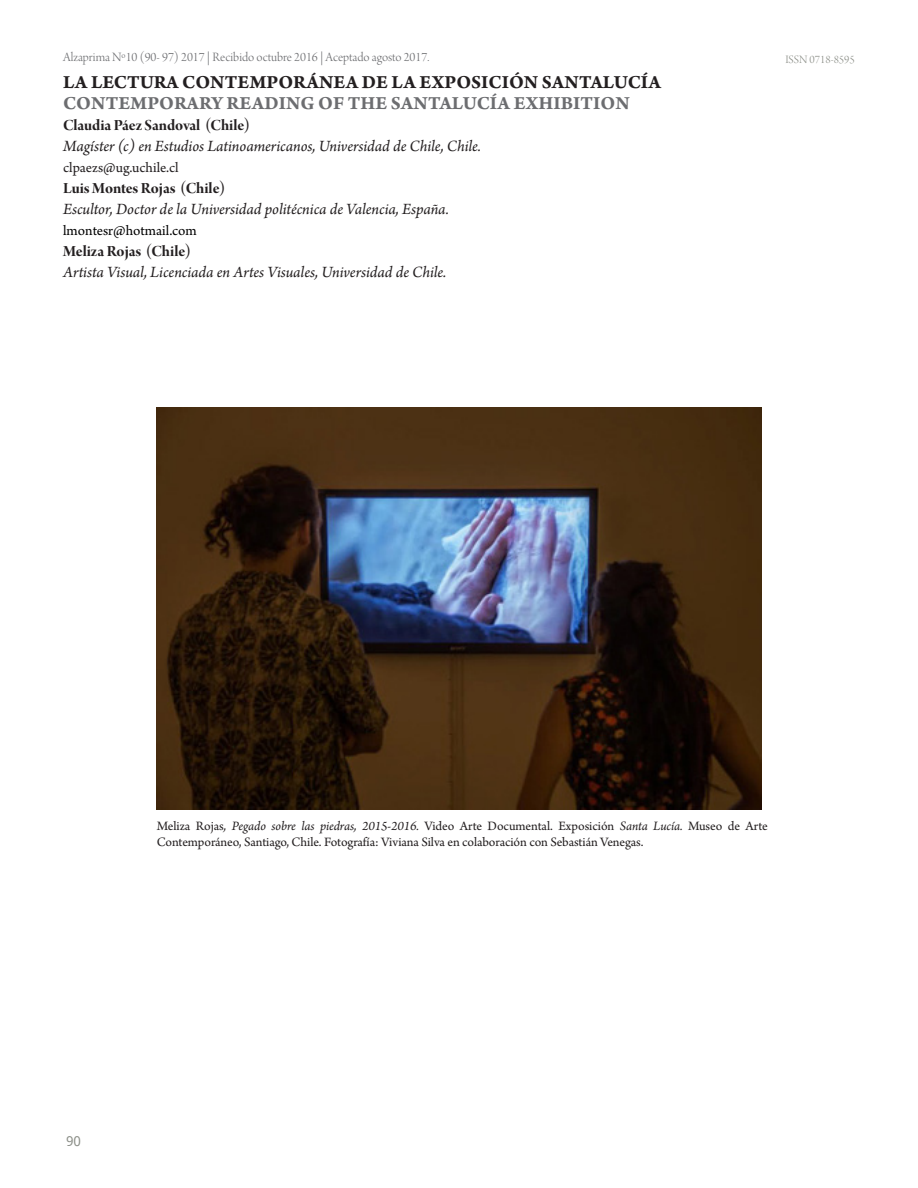
<style>
.page{position:relative;width:918px;height:1188px;background:#fff}
.page>*{position:absolute;margin:0;border:0;box-sizing:border-box;transform-origin:0 0}
.t1{font:19.5px "Arno Pro Bold Sm Text";letter-spacing:.005em;color:#231f20}
.t2{font:19.5px "Arno Pro Bold Sm Text";letter-spacing:.005em;color:#6c6d70}
.t3{font:italic 16.5px "Arno Pro";letter-spacing:-.005em;color:#231f20}
.t4{font:16.5px "Arno Pro Bold Display";letter-spacing:-.005em;color:#231f20}
.t5{font:15px "Arno Pro";color:#231f20}
.t6{font:15px "Arno Pro";color:#000}
.t7{font:13.5px/16.2px "Arno Pro";letter-spacing:-.01em;color:#231f20}
.t8{font:13.5px "Arno Pro Light Display";color:#6c6d70}
.t9{font:13.5px "Droid Sans";color:#8b8e87}
.t10{font:12px "Arno Pro Light Display";color:#8c8f88}
.s1{font-style:italic}
</style>
<div class="page">
<img style="left:156px;top:408px;width:606px;height:401px">
<p class="t8" style="left:63px;top:50px;width:368px">Alzaprima Nº10 (90- 97) 2017 | Recibido octubre 2016 | Aceptado agosto 2017.</p>
<p class="t10" style="left:785px;top:53px;width:71px">ISSN 0718-8595</p>
<h1 class="t1" style="left:63px;top:71px;width:600px">LA LECTURA CONTEMPORÁNEA DE LA EXPOSICIÓN SANTALUCÍA</h1>
<h1 class="t2" style="left:63px;top:92px;width:568px">CONTEMPORARY READING OF THE SANTALUCÍA EXHIBITION</h1>
<p class="t4" style="left:63px;top:116px;width:188px">Claudia Páez Sandoval (Chile)</p>
<p class="t3" style="left:63px;top:137px;width:419px">Magíster (c) en Estudios Latinoamericanos, Universidad de Chile, Chile.</p>
<p class="t5" style="left:63px;top:159px;width:117px">clpaezs@ug.uchile.cl</p>
<p class="t4" style="left:63px;top:179px;width:163px">Luis Montes Rojas (Chile)</p>
<p class="t3" style="left:63px;top:200px;width:387px">Escultor, Doctor de la Universidad politécnica de Valencia, España.</p>
<p class="t6" style="left:63px;top:222px;width:135px">lmontesr@hotmail.com</p>
<p class="t4" style="left:63px;top:242px;width:129px">Meliza Rojas (Chile)</p>
<p class="t3" style="left:63px;top:263px;width:385px">Artista Visual, Licenciada en Artes Visuales, Universidad de Chile.</p>
<p class="t7" style="left:157px;top:819px;width:613px">Meliza Rojas<span class="s1">, Pegado sobre las piedras, 2015-2016.</span> Video Arte Documental. Exposición <span class="s1">Santa Lucía.</span> Museo de Arte<br>Contemporáneo, Santiago, Chile. Fotografía: Viviana Silva en colaboración con Sebastián Venegas.</p>
<p class="t9" style="left:66px;top:1134px;width:16px">90</p>
</div>
